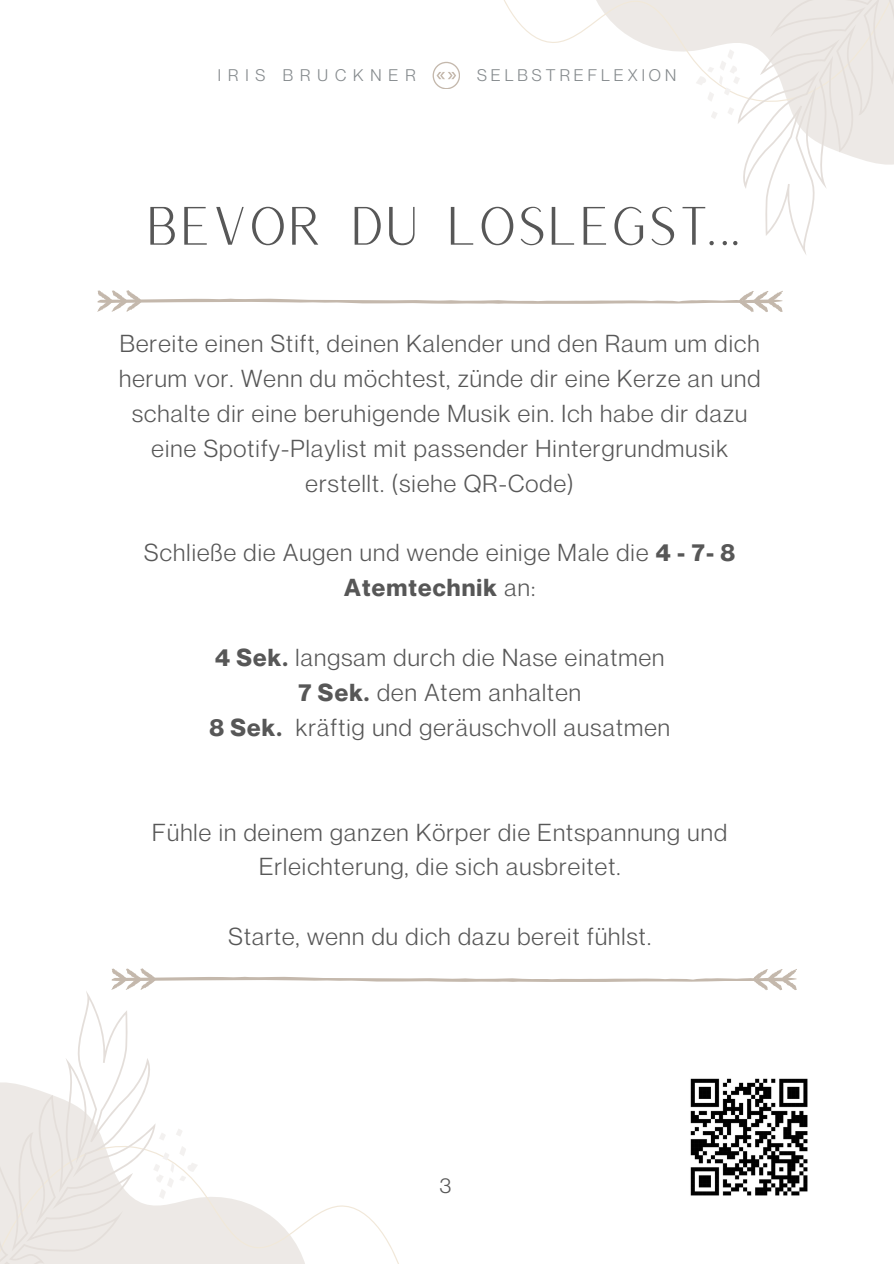
<style>
.page{position:relative;width:894px;height:1264px;background:#fff}
.page>*{position:absolute;margin:0;border:0;box-sizing:border-box;transform-origin:0 0}
.t1{font:52.5px "Versailles";letter-spacing:-.02em;color:#575757}
.t2{font:24px/34.8px "Neue Montreal";letter-spacing:.05em;color:#575757;text-align:center}
.t3{font:21px "Neue Montreal";color:#575757}
.t4{font:16.5px "Neue Montreal";letter-spacing:.24em;color:#868b8e}
.t5{font:16.5px "Neue Montreal";letter-spacing:.42em;color:#868b8e}
.s1{font-weight:700}
</style>
<div class="page">
<svg style="left:97px;top:290px;width:685px;height:22px"></svg>
<svg style="left:0;top:968px;width:796px;height:295px"></svg>
<svg style="left:504px;top:0;width:389px;height:254px"></svg>
<img style="left:685px;top:1073px;width:123px;height:126px">
<svg style="left:432px;top:62px;width:27px;height:27px"></svg>
<h2 class="t5" style="left:218px;top:65px;width:199px">IRIS BRUCKNER</h2>
<h2 class="t4" style="left:477px;top:65px;width:200px">SELBSTREFLEXION</h2>
<p class="t1" style="left:145px;top:192px;width:593px">BEVOR DU LOSLEGST…</p>
<p class="t2" style="left:119px;top:326px;width:642px">Bereite einen Stift, deinen Kalender und den Raum um dich herum vor. Wenn du möchtest, zünde dir eine Kerze an und schalte dir eine beruhigende Musik ein. Ich habe dir dazu eine Spotify-Playlist mit passender Hintergrundmusik erstellt. (siehe QR-Code)</p>
<p class="t2" style="left:144px;top:535px;width:592px">Schließe die Augen und wende einige Male die <span class="s1">4 - 7- 8<br>Atemtechnik</span> an:</p>
<p class="t2" style="left:209px;top:639px;width:462px"><span class="s1">4 Sek.</span> langsam durch die Nase einatmen<br><span class="s1">7 Sek.</span> den Atem anhalten<br><span class="s1">8 Sek.</span> kräftig und geräuschvoll ausatmen</p>
<h1 class="t2" style="left:152px;top:814px;width:576px">Fühle in deinem ganzen Körper die Entspannung und<br>Erleichterung, die sich ausbreitet.</h1>
<p class="t2" style="left:228px;top:918px;width:424px">Starte, wenn du dich dazu bereit fühlst.</p>
<h2 class="t3" style="left:439px;top:1172px;width:13px">3</h2>
</div>
